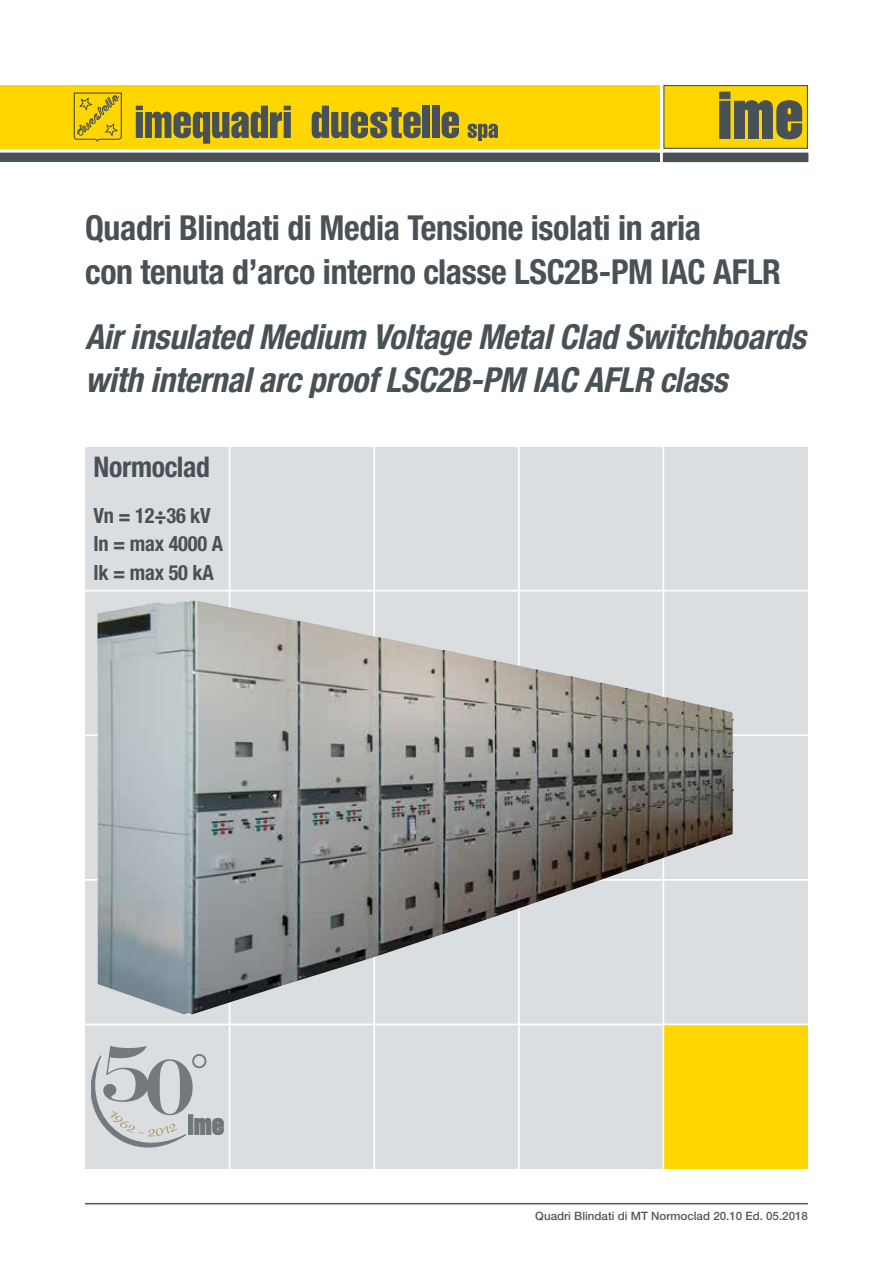
<style>
.page{position:relative;width:893px;height:1263px;background:#fff}
.page>*{position:absolute;margin:0;border:0;box-sizing:border-box;transform-origin:0 0}
.t1{font:italic 700 condensed 34.5px/43.5px "Helvetica Neue LT Std";letter-spacing:-.01em;color:#485156}
.t2{font:700 condensed 34.5px/43.5px "Helvetica Neue LT Std";letter-spacing:-.01em;color:#485156}
.t3{font:700 condensed 28.5px "Helvetica Neue LT Std";letter-spacing:-.01em;color:#485156}
.t4{font:700 condensed 21px/28.5px "Helvetica Neue LT Std";letter-spacing:-.01em;color:#485156}
.t5{font:500 11.55px "Helvetica Neue LT Std";color:#575756}
</style>
<div class="page">
<div style="left:85px;top:446px;width:723px;height:723px;background:#dbdee1"></div>
<div style="left:663px;top:1024px;width:145px;height:145px;background:#ffd600"></div>
<hr style="left:518px;top:446px;width:2px;height:723px;background:#fff">
<hr style="left:662px;top:446px;width:2px;height:723px;background:#fff">
<hr style="left:229px;top:446px;width:1px;height:723px;background:#fff">
<hr style="left:373px;top:446px;width:2px;height:723px;background:#fff">
<hr style="left:85px;top:879px;width:723px;height:2px;background:#fff">
<hr style="left:85px;top:1023px;width:723px;height:2px;background:#fff">
<hr style="left:85px;top:734px;width:723px;height:2px;background:#fff">
<hr style="left:85px;top:590px;width:723px;height:1px;background:#fff">
<hr style="left:85px;top:446px;width:723px;height:1px;background:#fff">
<div style="left:663px;top:153px;width:145px;height:9px;background:#485156"></div>
<svg style="left:0;top:85px;width:659px;height:77px;background:#ceb421"></svg>
<div style="left:664px;top:86px;width:143px;height:62px;background:#ffd600"></div>
<div style="left:663px;top:85px;width:145px;height:64px;border:1px solid #485156"></div>
<svg style="left:719px;top:91px;width:84px;height:49px"></svg>
<svg style="left:91px;top:1046px;width:132px;height:101px"></svg>
<hr style="left:85px;top:1203px;width:723px;height:1px;background:#575756">
<img style="left:97px;top:601px;width:637px;height:413px">
<p class="t2" style="left:85px;top:206px;width:698px">Quadri Blindati di Media Tensione isolati in aria<br>con tenuta d’arco interno classe LSC2B-PM IAC AFLR</p>
<p class="t1" style="left:85px;top:315px;width:722px">Air insulated Medium Voltage Metal Clad Switchboards with internal arc proof LSC2B-PM IAC AFLR class</p>
<p class="t3" style="left:94px;top:450px;width:118px">Normoclad</p>
<p class="t4" style="left:94px;top:501px;width:131px">Vn = 12÷36 kV<br>In = max 4000 A<br>Ik = max 50 kA</p>
<p class="t5" style="left:535px;top:1209px;width:274px">Quadri Blindati di MT Normoclad 20.10 Ed. 05.2018</p>
</div>
